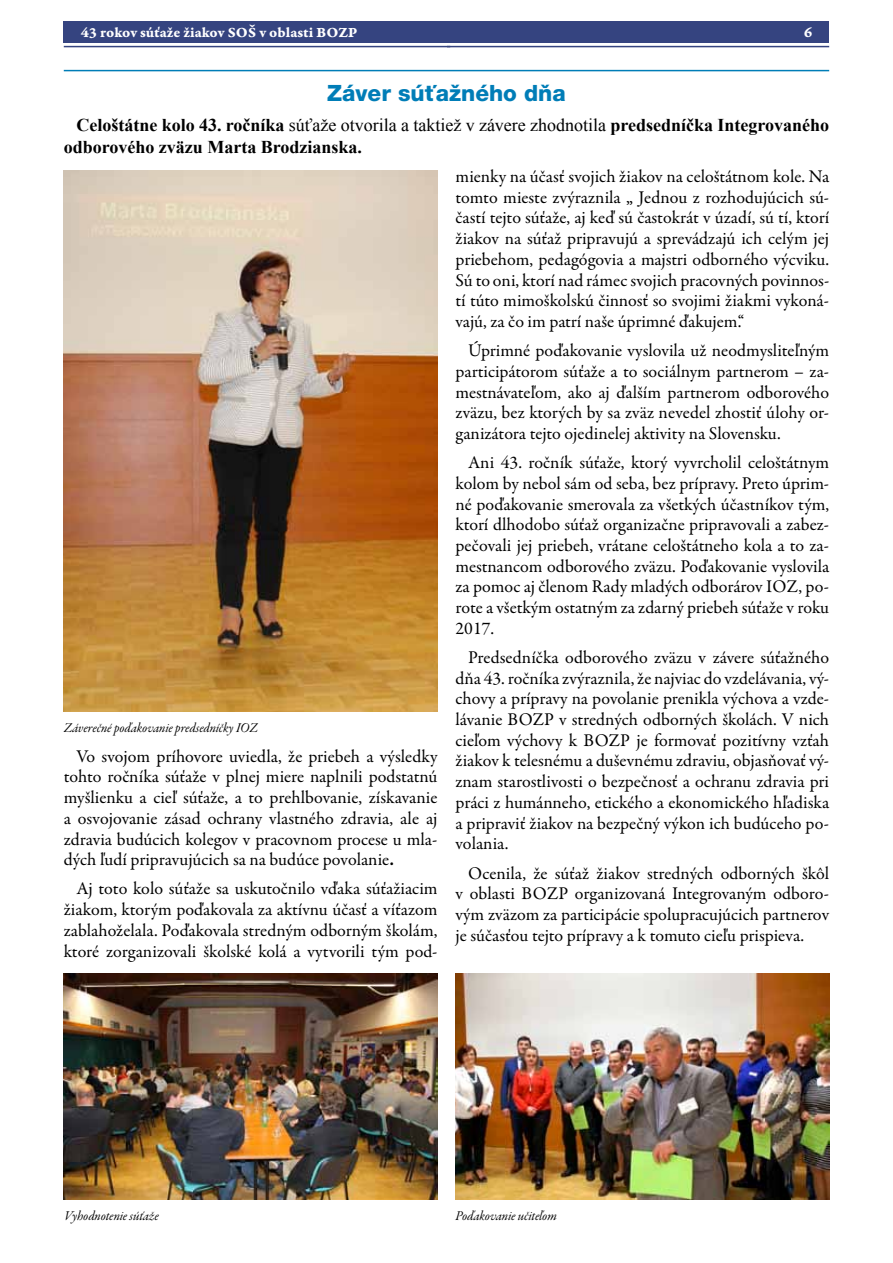
<style>
.page{position:relative;width:893px;height:1263px;background:#fff}
.page>*{position:absolute;margin:0;border:0;box-sizing:border-box;transform-origin:0 0}
.t1{font:800 22.5px "Helvetica Neue LT Pro";color:#007db7}
.t2{font:18px/20.7px "Garamond Premr Pro";color:#000;text-align:justify}
.t3{font:700 18px/21.6px "Times New Roman";color:#000}
.t4{font:15px "Garamond Premr Pro Bd Capt";color:#fff}
.t5{font:13.5px "Garamond Premr Pro It Subh";color:#000}
.s1{font-weight:400}
.s2{font-weight:700}
</style>
<div class="page">
<div style="left:64px;top:21px;width:765px;height:22px;background:#354480"></div>
<hr style="left:64px;top:46px;width:386px;height:1px;background:#354480">
<hr style="left:447px;top:46px;width:382px;height:1px;background:#354480">
<hr style="left:64px;top:70px;width:765px;height:1px;background:#007db7">
<img style="left:64px;top:170px;width:373px;height:541px">
<img style="left:64px;top:974px;width:373px;height:226px">
<img style="left:455px;top:974px;width:374px;height:226px">
<p class="t4" style="left:81px;top:23px;width:278px">43 rokov súťaže žiakov SOŠ v oblasti BOZP</p>
<p class="t4" style="left:804px;top:23px;width:10px">6</p>
<p class="t1" style="left:327px;top:80px;width:240px">Záver súťažného dňa</p>
<p class="t3" style="left:64px;top:114px;width:767px;text-indent:13px">Celoštátne kolo 43. ročníka <span class="s1">súťaže otvorila a taktiež v závere zhodnotila</span> predsedníčka Integrovaného odborového zväzu Marta Brodzianska.</p>
<p class="t5" style="left:64px;top:720px;width:196px">Záverečné poďakovanie predsedníčky IOZ</p>
<p class="t2" style="left:64px;top:746px;width:375px;text-indent:13px">Vo svojom príhovore uviedla, že priebeh a výsledky tohto ročníka súťaže v plnej miere naplnili podstatnú myšlienku a cieľ súťaže, a to prehlbovanie, získavanie a osvojovanie zásad ochrany vlastného zdravia, ale aj zdravia budúcich kolegov v pracovnom procese u mla&shy;dých ľudí pripravujúcich sa na budúce povolanie<span class="s2">.</span></p>
<p class="t2" style="left:64px;top:879px;width:375px;text-indent:13px">Aj toto kolo súťaže sa uskutočnilo vďaka súťažiacim žiakom, ktorým poďakovala za aktívnu účasť a víťazom zablahoželala. Poďakovala stredným odborným školám, ktoré zorganizovali školské kolá a vytvorili tým pod-</p>
<p class="t2" style="left:455px;top:166px;width:375px">mienky na účasť svojich žiakov na celoštátnom kole. Na tomto mieste zvýraznila „ Jednou z rozhodujúcich sú&shy;častí tejto súťaže, aj keď sú častokrát v úzadí, sú tí, ktorí žiakov na súťaž pripravujú a sprevádzajú ich celým jej priebehom, pedagógovia a majstri odborného výcviku.<br>Sú to oni, ktorí nad rámec svojich pracovných povinnos&shy;tí túto mimoškolskú činnosť so svojimi žiakmi vykoná&shy;vajú, za čo im patrí naše úprimné ďakujem.“</p>
<p class="t2" style="left:455px;top:341px;width:375px;text-indent:13px">Úprimné poďakovanie vyslovila už neodmysliteľným participátorom súťaže a to sociálnym partnerom – za&shy;mestnávateľom, ako aj ďalším partnerom odborového zväzu, bez ktorých by sa zväz nevedel zhostiť úlohy or&shy;ganizátora tejto ojedinelej aktivity na Slovensku.</p>
<p class="t2" style="left:455px;top:453px;width:375px;text-indent:13px">Ani 43. ročník súťaže, ktorý vyvrcholil celoštátnym kolom by nebol sám od seba, bez prípravy. Preto úprim&shy;né poďakovanie smerovala za všetkých účastníkov tým, ktorí dlhodobo súťaž organizačne pripravovali a zabez&shy;pečovali jej priebeh, vrátane celoštátneho kola a to za&shy;mestnancom odborového zväzu. Poďakovanie vyslovila za pomoc aj členom Rady mladých odborárov IOZ, po&shy;rote a všetkým ostatným za zdarný priebeh súťaže v roku 2017.</p>
<p class="t2" style="left:455px;top:647px;width:375px;text-indent:13px">Predsedníčka odborového zväzu v závere súťažného dňa 43. ročníka zvýraznila, že najviac do vzdelávania, vý&shy;chovy a prípravy na povolanie prenikla výchova a vzde&shy;lávanie BOZP v stredných odborných školách. V nich cieľom výchovy k BOZP je formovať pozitívny vzťah žiakov k telesnému a duševnému zdraviu, objasňovať vý&shy;znam starostlivosti o bezpečnosť a ochranu zdravia pri práci z humánneho, etického a ekonomického hľadiska a pripraviť žiakov na bezpečný výkon ich budúceho po&shy;volania.</p>
<p class="t2" style="left:455px;top:863px;width:375px;text-indent:13px">Ocenila, že súťaž žiakov stredných odborných škôl v oblasti BOZP organizovaná Integrovaným odboro&shy;vým zväzom za participácie spolupracujúcich partnerov je súčasťou tejto prípravy a k tomuto cieľu prispieva.</p>
<p class="t5" style="left:65px;top:1208px;width:95px">Vyhodnotenie súťaže</p>
<p class="t5" style="left:455px;top:1208px;width:103px">Poďakovanie učiteľom</p>
</div>
